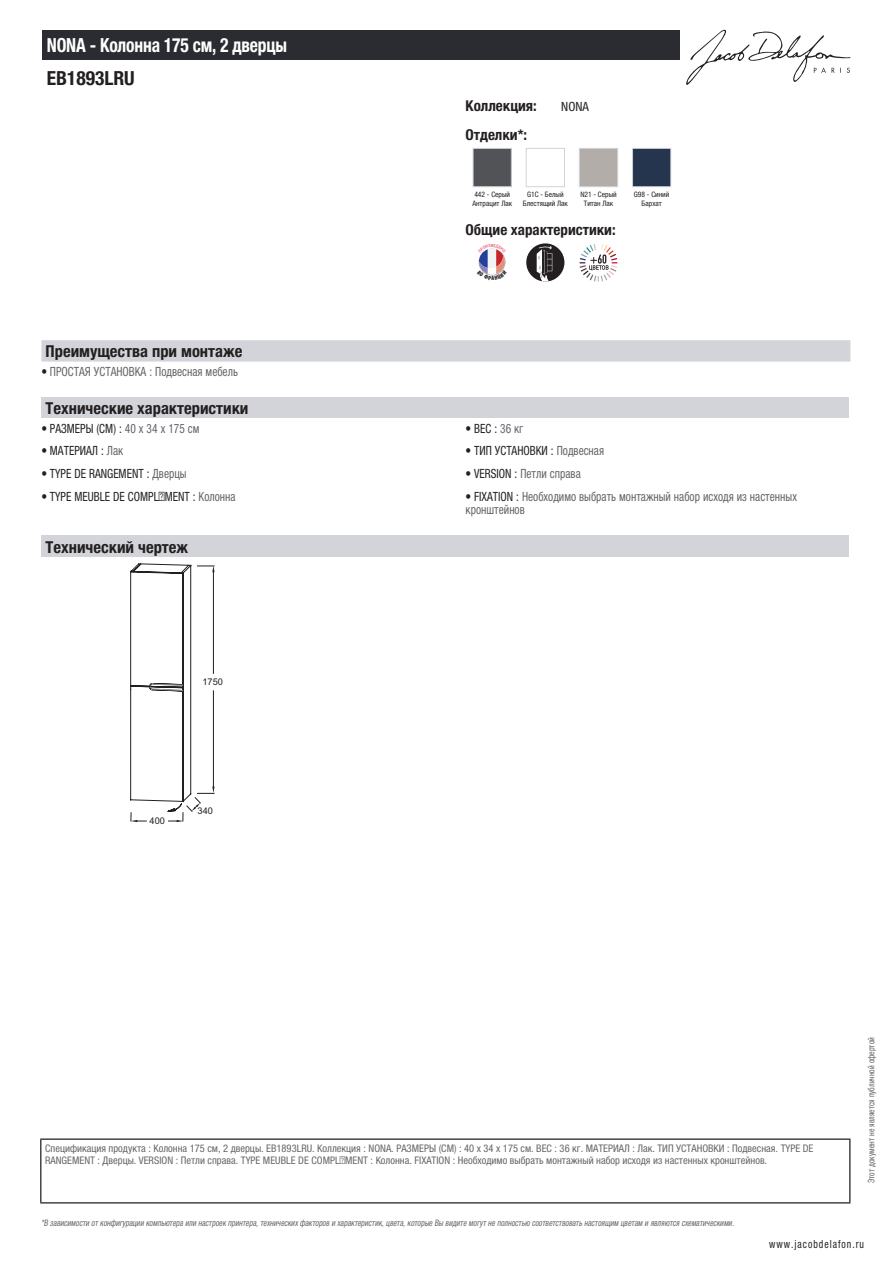
<style>
.page{position:relative;width:893px;height:1263px;background:#fff}
.page>*{position:absolute;margin:0;border:0;box-sizing:border-box;transform-origin:0 0}
.t1{font:700 condensed 19.5px "Helvetica Neue LTCYR";letter-spacing:-.01em;color:#fff;scale:.9 1}
.t2{font:700 condensed 19.5px "Helvetica Neue LTCYR";color:#231f20}
.t3{font:700 condensed 16.5px "Helvetica Neue LTCYR";color:#231f20}
.t4{font:700 condensed 15px "Helvetica Neue LTCYR";color:#231f20}
.t5{font:condensed 12.75px "Helvetica Neue LTCYR";color:#231f20;scale:.9 1}
.t6{font:condensed 12.75px/13.5px "Helvetica Neue LTCYR";color:#626568;scale:.9 1}
.t7{font:condensed 12.75px "Helvetica Neue LTCYR";color:#231f20}
.t8{font:condensed 11.25px "Helvetica Neue LTCYR";letter-spacing:.1em;color:#231f20;scale:.87 1}
.t9{font:condensed 10.5px/12px "Helvetica Neue LTCYR";color:#626568}
.t10{font:9.3px "Arial";color:#231f20}
.t11{font:italic condensed 9px "Helvetica Neue LTCYR";color:#626568;scale:.87 1}
.t12{font:condensed 9px "Helvetica Neue LTCYR";color:#626568;scale:.87 1}
.t13{font:condensed 7.5px/9px "Helvetica Neue LTCYR";color:#231f20;text-align:center}
.s1{color:#231f20}
.s2{color:#626568}
</style>
<div class="page">
<svg style="left:686px;top:30px;width:164px;height:55px"></svg>
<img style="left:475px;top:150px;width:35px;height:35px">
<div style="left:473px;top:148px;width:39px;height:39px;border:1px solid #d3d4da"></div>
<div style="left:526px;top:148px;width:39px;height:39px;border:1px solid #d3d4da"></div>
<div style="left:579px;top:148px;width:39px;height:39px;border:1px solid #d3d4da"></div>
<img style="left:634px;top:150px;width:35px;height:35px">
<div style="left:632px;top:148px;width:39px;height:39px;border:1px solid #d3d4da"></div>
<div style="left:526px;top:243px;width:38px;height:39px;background:#231f20;border-radius:19px"></div>
<svg style="left:537px;top:245px;width:15px;height:37px"></svg>
<svg style="left:580px;top:244px;width:37px;height:38px"></svg>
<div style="left:41px;top:340px;width:809px;height:22px;background:#d3d4da"></div>
<div style="left:41px;top:397px;width:808px;height:21px;background:#d3d4da"></div>
<div style="left:41px;top:536px;width:808px;height:21px;background:#d3d4da"></div>
<svg style="left:130px;top:563px;width:85px;height:259px"></svg>
<div style="left:43px;top:30px;width:637px;height:30px;background:#2a2c32"></div>
<hr style="left:40px;top:1138px;width:810px;height:2px;background:#040503">
<hr style="left:40px;top:1140px;width:1px;height:62px;background:#040503">
<hr style="left:849px;top:1140px;width:1px;height:62px;background:#040503">
<hr style="left:40px;top:1202px;width:810px;height:1px;background:#040503">
<svg style="left:478px;top:248px;width:28px;height:28px"></svg>
<h1 class="t1" style="left:47px;top:34px;width:268px">NONA - Колонна 175 см, 2 дверцы</h1>
<h1 class="t2" style="left:47px;top:67px;width:90px">EB1893LRU</h1>
<h3 class="t4" style="left:466px;top:97px;width:73px">Коллекция:</h3>
<p class="t7" style="left:561px;top:99px;width:29px">NONA</p>
<h3 class="t4" style="left:466px;top:126px;width:63px">Отделки*:</h3>
<p class="t13" style="left:472px;top:190px;width:41px;text-align:left">442 - Серый<br>Антрацит Лак</p>
<p class="t13" style="left:523px;top:190px;width:47px">G1C - Белый<br>Блестящий Лак</p>
<p class="t13" style="left:580px;top:190px;width:38px">N21 - Серый<br>Титан Лак</p>
<p class="t13" style="left:634px;top:190px;width:37px">G98 - Синий<br>Бархат</p>
<h3 class="t4" style="left:466px;top:221px;width:152px">Общие характеристики:</h3>
<h2 class="t3" style="left:46px;top:342px;width:198px">Преимущества при монтаже</h2>
<p class="t6" style="left:41px;top:365px;width:220px"><span class="s1">•</span> ПРОСТАЯ УСТАНОВКА : Подвесная мебель</p>
<h2 class="t3" style="left:46px;top:399px;width:204px">Технические характеристики</h2>
<p class="t5" style="left:41px;top:421px;width:177px">• РАЗМЕРЫ (СМ) : <span class="s2">40 x 34 x 175 см</span></p>
<p class="t5" style="left:466px;top:421px;width:66px">• ВЕС : <span class="s2">36 кг</span></p>
<p class="t5" style="left:41px;top:444px;width:92px">• МАТЕРИАЛ : <span class="s2">Лак</span></p>
<p class="t5" style="left:466px;top:444px;width:155px">• ТИП УСТАНОВКИ : <span class="s2">Подвесная</span></p>
<p class="t5" style="left:41px;top:466px;width:163px">• TYPE DE RANGEMENT : <span class="s2">Дверцы</span></p>
<p class="t6" style="left:466px;top:467px;width:129px"><span class="s1">• VERSION :</span> Петли справа</p>
<p class="t5" style="left:41px;top:489px;width:217px">• TYPE MEUBLE DE COMPLÉMENT : <span class="s2">Колонна</span></p>
<p class="t6" style="left:466px;top:490px;width:370px"><span class="s1">• FIXATION :</span> Необходимо выбрать монтажный набор исходя из настенных кронштейнов</p>
<h2 class="t3" style="left:46px;top:538px;width:144px">Технический чертеж</h2>
<p class="t10" style="left:202px;top:675px;width:22px">1750</p>
<p class="t10" style="left:150px;top:814px;width:17px">400</p>
<p class="t10" style="left:198px;top:805px;width:17px">340</p>
<p class="t9" style="left:45px;top:1142px;width:770px">Спецификация продукта : Колонна 175 см, 2 дверцы. EB1893LRU. Коллекция : NONA. РАЗМЕРЫ (СМ) : 40 x 34 x 175 см. ВЕС : 36 кг. МАТЕРИАЛ : Лак. ТИП УСТАНОВКИ : Подвесная. TYPE DE<br>RANGEMENT : Дверцы. VERSION : Петли справа. TYPE MEUBLE DE COMPLÉMENT : Колонна. FIXATION : Необходимо выбрать монтажный набор исходя из настенных кронштейнов.</p>
<p class="t11" style="left:41px;top:1218px;width:800px">*В зависимости отконфигурации компьютера или настроек принтера,техническихфакторов и характеристик,цвета,которые Вы видите могутне полностью соответствоватьнастоящим цветам и являются схематическими.</p>
<p class="t12" style="left:866px;top:1183px;width:169px;rotate:-90deg">Этот документ не является публичной офертой</p>
<p class="t8" style="left:769px;top:1237px;width:110px">www.jacobdelafon.ru</p>
</div>
